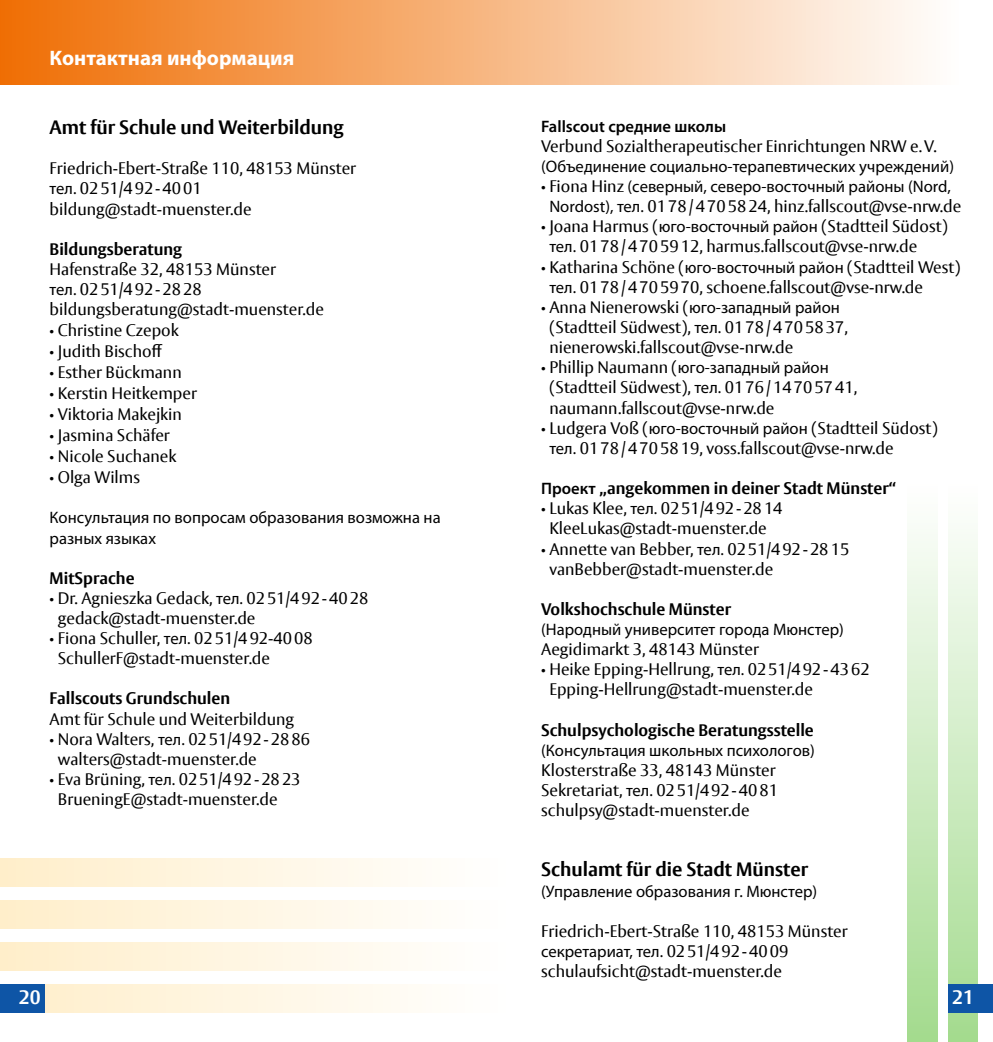
<style>
.page{position:relative;width:993px;height:1042px;background:#fff}
.page>*{position:absolute;margin:0;border:0;box-sizing:border-box;transform-origin:0 0}
.t1{font:700 21px "Myriad Pro";color:#fff}
.t2{font:700 19.25px "Vesta Pro";color:#000}
.t3{font:700 19.25px "Vesta Pro";color:#fff}
.t4{font:16.62px/20.1px "Vesta Pro";color:#000}
.t5{font:16.62px/20.1px "Myriad Pro";color:#000}
.t6{font:700 16.62px "Vesta Pro";color:#000}
.t7{font:600 16.62px "Myriad Pro";color:#000}
.s1{font-family:"Myriad Pro"}
.s2{font-family:"Vesta Pro"}
.s3{font-family:"Myriad Pro";font-weight:600}
</style>
<div class="page">
<div style="left:0;top:858px;width:507px;height:28px;background:linear-gradient(to right,#ffeeca,#fff)"></div>
<div style="left:0;top:900px;width:507px;height:28px;background:linear-gradient(to right,#ffeeca,#fff)"></div>
<div style="left:0;top:942px;width:507px;height:28px;background:linear-gradient(to right,#ffeeca,#fff)"></div>
<div style="left:0;top:984px;width:507px;height:28px;background:linear-gradient(to right,#ffeeca,#fff)"></div>
<div style="left:0;top:0;width:957px;height:84px;background:linear-gradient(to right,#ef6e03,#fffefd)"></div>
<div style="left:907px;top:483px;width:30px;height:559px;background:linear-gradient(to bottom,#fefffe,#a3da8e)"></div>
<div style="left:947px;top:483px;width:30px;height:559px;background:linear-gradient(to bottom,#fefffe,#a3da8e)"></div>
<div style="left:0;top:984px;width:45px;height:28px;background:#0e55a6"></div>
<div style="left:947px;top:984px;width:45px;height:28px;background:#0e55a6"></div>
<p class="t1" style="left:50px;top:45px;width:246px">Контактная информация</p>
<p class="t2" style="left:50px;top:115px;width:295px">Amt für Schule und Weiterbildung</p>
<p class="t4" style="left:50px;top:158px;width:308px">Friedrich-Ebert-Straße 110, 48153 Münster <span class="s1">тел.</span> 0251/492 - 40 01 bildung@stadt-muenster.de</p>
<p class="t6" style="left:50px;top:239px;width:134px">Bildungsberatung</p>
<p class="t4" style="left:50px;top:259px;width:276px">Hafenstraße 32, 48153 Münster<br><span class="s1">тел.</span> 0251/492 - 28 28 bildungsberatung@stadt-muenster.de</p>
<p class="t4" style="left:50px;top:320px;width:131px"><span class="s1">•</span> Christine Czepok</p>
<p class="t4" style="left:50px;top:341px;width:114px"><span class="s1">•</span> Judith Bischoff</p>
<p class="t4" style="left:50px;top:362px;width:134px"><span class="s1">•</span> Esther Bückmann</p>
<p class="t4" style="left:50px;top:383px;width:149px"><span class="s1">•</span> Kerstin Heitkemper</p>
<p class="t4" style="left:50px;top:404px;width:134px"><span class="s1">•</span> Viktoria Makejkin</p>
<p class="t4" style="left:50px;top:425px;width:122px"><span class="s1">•</span> Jasmina Schäfer</p>
<p class="t4" style="left:50px;top:446px;width:128px"><span class="s1">•</span> Nicole Suchanek</p>
<p class="t4" style="left:50px;top:467px;width:92px"><span class="s1">•</span> Olga Wilms</p>
<p class="t5" style="left:50px;top:507px;width:392px">Консультация по вопросам образования возможна на разных языках</p>
<p class="t6" style="left:50px;top:568px;width:86px">MitSprache</p>
<p class="t4" style="left:58px;top:588px;width:312px;text-indent:-8px"><span class="s1">•</span> Dr. Agnieszka Gedack, <span class="s1">тел.</span> 0251/492 - 40 28 gedack@stadt-muenster.de</p>
<p class="t4" style="left:58px;top:628px;width:256px;text-indent:-8px"><span class="s1">•</span> Fiona Schuller, <span class="s1">тел.</span> 02 51/4 92-40 08<br>SchullerF@stadt-muenster.de</p>
<p class="t6" style="left:50px;top:688px;width:182px">Fallscouts Grundschulen</p>
<p class="t4" style="left:50px;top:708px;width:246px">Amt für Schule und Weiterbildung</p>
<p class="t4" style="left:58px;top:728px;width:254px;text-indent:-8px"><span class="s1">•</span> Nora Walters, <span class="s1">тел.</span> 0251/492 - 28 86 walters@stadt-muenster.de</p>
<p class="t4" style="left:58px;top:769px;width:244px;text-indent:-8px"><span class="s1">•</span> Eva Brüning, <span class="s1">тел.</span> 0251/492 - 28 23<br>BrueningE@stadt-muenster.de</p>
<p class="t7" style="left:541px;top:115px;width:186px">Fallscout средние школы</p>
<p class="t4" style="left:541px;top:136px;width:397px">Verbund Sozialtherapeutischer Einrichtungen NRW e. V.</p>
<p class="t5" style="left:541px;top:156px;width:414px">(Объединение социально-терапевтических учреждений)</p>
<p class="t5" style="left:541px;top:176px;width:411px">• <span class="s2">Fiona Hinz</span> (северный, северо-восточный районы (Nord,</p>
<p class="t4" style="left:549px;top:196px;width:413px"><span class="s1">Nordost), тел.</span> 01 78 / 4 70 58 24, hinz.fallscout@vse-nrw.de</p>
<p class="t4" style="left:549px;top:216px;width:400px;text-indent:-8px"><span class="s1">•</span> Joana Harmus (<span class="s1">юго-восточный район</span> (Stadtteil Südost) <span class="s1">тел.</span> 01 78 / 4 70 59 12, harmus.fallscout@vse-nrw.de</p>
<p class="t4" style="left:549px;top:256px;width:412px;text-indent:-8px"><span class="s1">•</span> Katharina Schöne (<span class="s1">юго-восточный район</span> (Stadtteil West) <span class="s1">тел.</span> 01 78 / 4 70 59 70, schoene.fallscout@vse-nrw.de</p>
<p class="t5" style="left:541px;top:297px;width:300px">• <span class="s2">Anna Nienerowski (</span>юго-западный район</p>
<p class="t4" style="left:549px;top:317px;width:300px">(Stadtteil Südwest), <span class="s1">тел.</span> 01 78 / 4 70 58 37, nienerowski.fallscout@vse-nrw.de</p>
<p class="t5" style="left:541px;top:357px;width:289px">• <span class="s2">Phillip Naumann (</span>юго-западный район</p>
<p class="t4" style="left:549px;top:377px;width:309px">(Stadtteil Südwest), <span class="s1">тел.</span> 01 76 / 14 70 57 41, naumann.fallscout@vse-nrw.de</p>
<p class="t4" style="left:549px;top:417px;width:390px;text-indent:-8px"><span class="s1">•</span> Ludgera Voß (<span class="s1">юго-восточный район</span> (Stadtteil Südost) <span class="s1">тел.</span> 01 78 / 4 70 58 19, voss.fallscout@vse-nrw.de</p>
<p class="t6" style="left:541px;top:478px;width:357px"><span class="s3">Проект</span> „angekommen in deiner Stadt Münster“</p>
<p class="t4" style="left:541px;top:498px;width:243px;text-align:center"><span class="s1">•</span> Lukas Klee, <span class="s1">тел.</span> 0251/492 - 28 14<br>KleeLukas@stadt-muenster.de</p>
<p class="t4" style="left:549px;top:538px;width:301px;text-indent:-8px"><span class="s1">•</span> Annette van Bebber, <span class="s1">тел.</span> 0251/492 - 28 15 vanBebber@stadt-muenster.de</p>
<p class="t6" style="left:541px;top:599px;width:191px">Volkshochschule Münster</p>
<p class="t5" style="left:541px;top:619px;width:304px">(Народный университет города Мюнстер)</p>
<p class="t4" style="left:541px;top:639px;width:219px">Aegidimarkt 3, 48143 Münster</p>
<p class="t4" style="left:549px;top:659px;width:322px;text-indent:-8px"><span class="s1">•</span> Heike Epping-Hellrung, <span class="s1">тел.</span> 0251/492 - 43 62<br>Epping-Hellrung@stadt-muenster.de</p>
<p class="t6" style="left:541px;top:720px;width:274px">Schulpsychologische Beratungsstelle</p>
<p class="t5" style="left:541px;top:740px;width:275px">(Консультация школьных психологов)</p>
<p class="t4" style="left:541px;top:760px;width:238px">Klosterstraße 33, 48143 Münster<br>Sekretariat, <span class="s1">тел.</span> 0251/492 - 40 81 schulpsy@stadt-muenster.de</p>
<p class="t2" style="left:541px;top:858px;width:268px">Schulamt für die Stadt Münster</p>
<p class="t5" style="left:541px;top:880px;width:277px">(Управление образования г. Мюнстер)</p>
<p class="t4" style="left:541px;top:920px;width:308px">Friedrich-Ebert-Straße 110, 48153 Münster</p>
<p class="t5" style="left:541px;top:941px;width:249px">секретариат, тел. <span class="s2">0251/492 - 40 09</span></p>
<p class="t4" style="left:541px;top:961px;width:242px">schulaufsicht@stadt-muenster.de</p>
<p class="t3" style="left:19px;top:985px;width:23px">20</p>
<p class="t3" style="left:951px;top:985px;width:23px">21</p>
</div>
